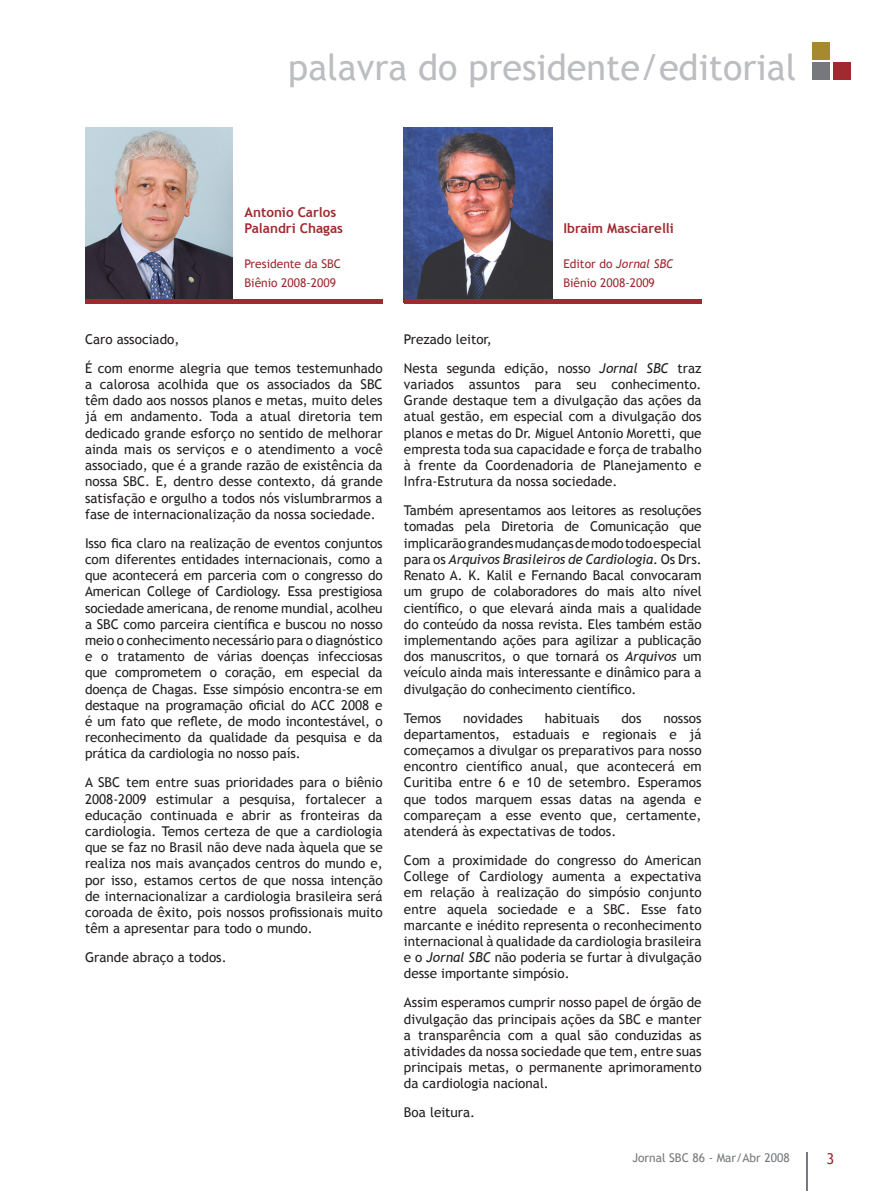
<style>
.page{position:relative;width:893px;height:1191px;background:#fff}
.page>*{position:absolute;margin:0;border:0;box-sizing:border-box;transform-origin:0 0}
.t1{font:36px "Trebuchet MS";color:#bcbdc0}
._00_Texto{font:13.5px/16.2px "Trebuchet MS";color:#231f20;text-align:justify}
._00_Texto-2{font:700 13.5px/16.2px "Trebuchet MS";color:#9f2a30}
._00_Texto-3{font:12px "Trebuchet MS";color:#9f2a30}
.t2{font:12px "Trebuchet MS";color:#76787b}
._00_Texto-4{font:italic 12px "Trebuchet MS";color:#9f2a30}
.s1{font-style:normal}
.s2{font-style:italic}
</style>
<div class="page">
<hr style="left:807px;top:1152px;width:1px;height:39px;background:#76787b">
<div style="left:812px;top:62px;width:18px;height:18px;background:#76787b"></div>
<div style="left:833px;top:62px;width:17px;height:18px;background:#9f2a30"></div>
<div style="left:812px;top:42px;width:18px;height:18px;background:#a78a30"></div>
<img style="left:404px;top:128px;width:148px;height:171px">
<img style="left:85px;top:128px;width:148px;height:171px">
<hr style="left:404px;top:299px;width:298px;height:4px;background:#9f2a30">
<hr style="left:85px;top:299px;width:298px;height:4px;background:#9f2a30">
<p class="t1" style="left:288px;top:46px;width:509px">palavra do presidente/editorial</p>
<p class="_00_Texto-2" style="left:244px;top:204px;width:100px">Antonio Carlos<br>Palandri Chagas</p>
<p class="_00_Texto-3" style="left:244px;top:257px;width:98px">Presidente da SBC</p>
<p class="_00_Texto-3" style="left:244px;top:275px;width:93px">Biênio 2008-2009</p>
<p class="_00_Texto" style="left:85px;top:331px;width:96px">Caro associado,</p>
<p class="_00_Texto" style="left:85px;top:360px;width:299px">É com enorme alegria que temos testemunhado a calorosa acolhida que os associados da SBC têm dado aos nossos planos e metas, muito deles já em andamento. Toda a atual diretoria tem dedicado grande esforço no sentido de melhorar ainda mais os serviços e o atendimento a você associado, que é a grande razão de existência da nossa SBC. E, dentro desse contexto, dá grande satisfação e orgulho a todos nós vislumbrarmos a fase de internacionalização da nossa sociedade.</p>
<p class="_00_Texto" style="left:85px;top:535px;width:299px">Isso fica claro na realização de eventos conjuntos com diferentes entidades internacionais, como a que acontecerá em parceria com o congresso do American College of Cardiology. Essa prestigiosa sociedade americana, de renome mundial, acolheu a SBC como parceira científica e buscou no nosso meio o conhecimento necessário para o diagnóstico e o tratamento de várias doenças infecciosas que comprometem o coração, em especial da doença de Chagas. Esse simpósio encontra-se em destaque na programação oficial do ACC 2008 e é um fato que reflete, de modo incontestável, o reconhecimento da qualidade da pesquisa e da prática da cardiologia no nosso país.</p>
<p class="_00_Texto" style="left:85px;top:774px;width:299px">A SBC tem entre suas prioridades para o biênio 2008-2009 estimular a pesquisa, fortalecer a educação continuada e abrir as fronteiras da cardiologia. Temos certeza de que a cardiologia que se faz no Brasil não deve nada àquela que se realiza nos mais avançados centros do mundo e, por isso, estamos certos de que nossa intenção de internacionalizar a cardiologia brasileira será coroada de êxito, pois nossos profissionais muito têm a apresentar para todo o mundo.</p>
<p class="_00_Texto" style="left:85px;top:949px;width:143px">Grande abraço a todos.</p>
<p class="_00_Texto-2" style="left:563px;top:220px;width:112px">Ibraim Masciarelli</p>
<p class="_00_Texto-4" style="left:563px;top:257px;width:111px"><span class="s1">Editor do</span> Jornal SBC</p>
<p class="_00_Texto-3" style="left:563px;top:275px;width:93px">Biênio 2008-2009</p>
<p class="_00_Texto" style="left:404px;top:331px;width:89px">Prezado leitor,</p>
<p class="_00_Texto" style="left:404px;top:360px;width:299px">Nesta segunda edição, nosso <span class="s2">Jornal SBC</span> traz variados assuntos para seu conhecimento.<br>Grande destaque tem a divulgação das ações da atual gestão, em especial com a divulgação dos planos e metas do Dr. Miguel Antonio Moretti, que empresta toda sua capacidade e força de trabalho à frente da Coordenadoria de Planejamento e Infra-Estrutura da nossa sociedade.</p>
<p class="_00_Texto" style="left:404px;top:502px;width:299px">Também apresentamos aos leitores as resoluções tomadas pela Diretoria de Comunicação que implicarão grandes mudanças de modo todo especial para os <span class="s2">Arquivos Brasileiros de Cardiologia</span>. Os Drs.<br>Renato A. K. Kalil e Fernando Bacal convocaram um grupo de colaboradores do mais alto nível científico, o que elevará ainda mais a qualidade do conteúdo da nossa revista. Eles também estão implementando ações para agilizar a publicação dos manuscritos, o que tornará os <span class="s2">Arquivos</span> um veículo ainda mais interessante e dinâmico para a divulgação do conhecimento científico.</p>
<p class="_00_Texto" style="left:404px;top:710px;width:39px">Temos</p>
<p class="_00_Texto" style="left:463px;top:710px;width:62px">novidades</p>
<p class="_00_Texto" style="left:545px;top:710px;width:56px">habituais</p>
<p class="_00_Texto" style="left:621px;top:710px;width:22px">dos</p>
<p class="_00_Texto" style="left:404px;top:710px;width:299px;text-indent:259px">nossos departamentos, estaduais e regionais e já começamos a divulgar os preparativos para nosso encontro científico anual, que acontecerá em Curitiba entre 6 e 10 de setembro. Esperamos que todos marquem essas datas na agenda e compareçam a esse evento que, certamente, atenderá às expectativas de todos.</p>
<p class="_00_Texto" style="left:404px;top:852px;width:299px">Com a proximidade do congresso do American College of Cardiology aumenta a expectativa em relação à realização do simpósio conjunto entre aquela sociedade e a SBC. Esse fato marcante e inédito representa o reconhecimento internacional à qualidade da cardiologia brasileira e o <span class="s2">Jornal SBC</span> não poderia se furtar à divulgação desse importante simpósio.</p>
<p class="_00_Texto" style="left:404px;top:994px;width:299px">Assim esperamos cumprir nosso papel de órgão de divulgação das principais ações da SBC e manter a transparência com a qual são conduzidas as atividades da nossa sociedade que tem, entre suas principais metas, o permanente aprimoramento da cardiologia nacional.</p>
<p class="_00_Texto" style="left:404px;top:1104px;width:73px">Boa leitura.</p>
<p class="t2" style="left:632px;top:1150px;width:159px">Jornal SBC 86 - Mar/Abr 2008</p>
</div>
